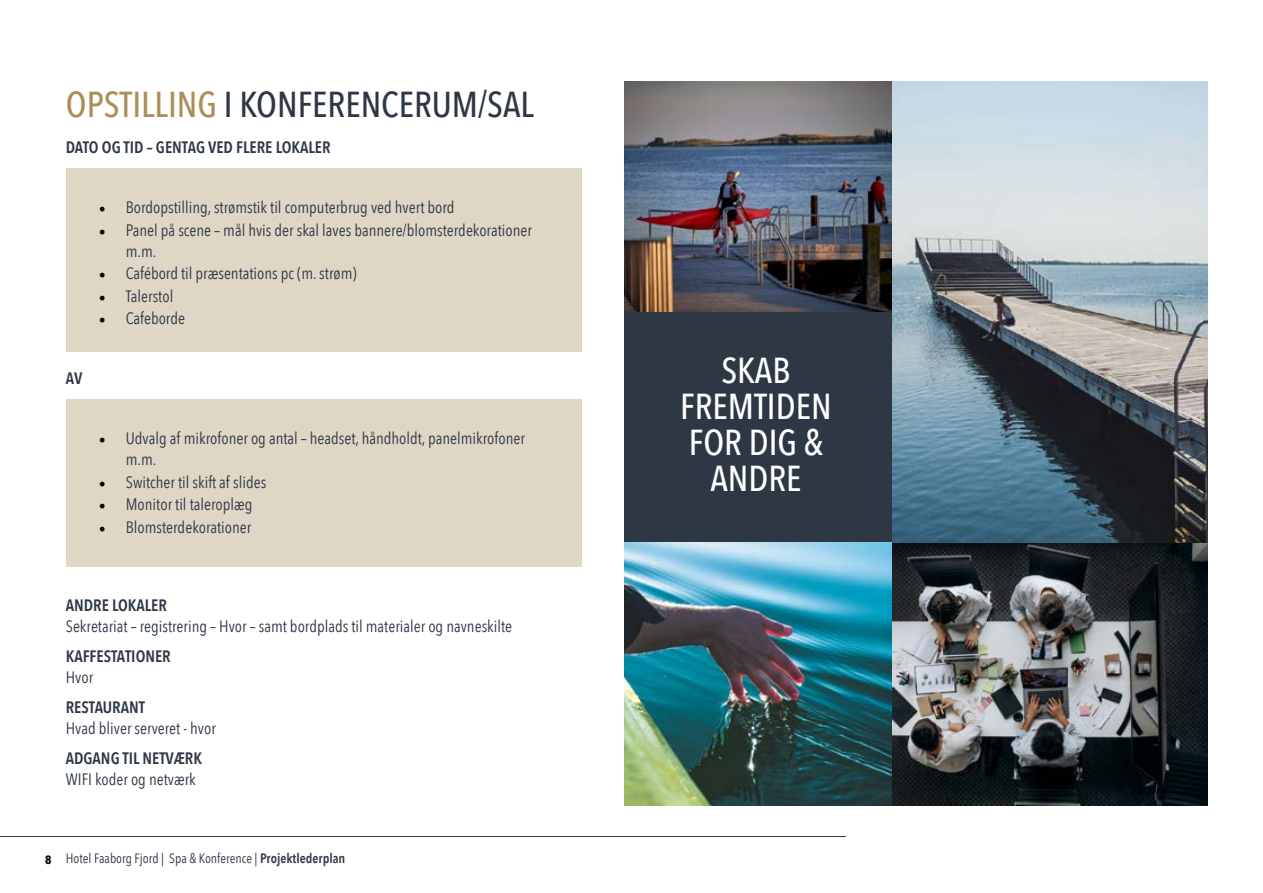
<style>
.page{position:relative;width:1263px;height:893px;background:#fff}
.page>*{position:absolute;margin:0;border:0;box-sizing:border-box;transform-origin:0 0}
.t1{font:500 36px "Avenir Next Condensed";color:#2e3845}
.t2{font:500 36px/36px "Avenir Next Condensed";color:#fff;text-align:center}
.t3{font:16.5px/21px "Avenir Next Condensed";color:#2e3845}
.t4{font:600 16.5px "Avenir Next Condensed";color:#2e3845}
.t5{font:13.5px "Avenir Next Condensed";color:#2e3845}
.s1{color:#ab8e59}
.s2{font-family:"Minion Pro";font-size:18px;color:#000}
.s3{font-weight:700;font-size:12px;color:#000}
.s4{font-weight:600}
</style>
<div class="page">
<hr style="left:0;top:836px;width:846px;height:1px;background:#2e3845">
<div style="left:66px;top:169px;width:516px;height:183px;background:#dfd6c6"></div>
<div style="left:66px;top:400px;width:516px;height:167px;background:#dfd6c6"></div>
<div style="left:624px;top:312px;width:269px;height:230px;background:#2e3845"></div>
<img style="left:624px;top:81px;width:269px;height:231px">
<img style="left:624px;top:542px;width:269px;height:263px">
<img style="left:893px;top:542px;width:315px;height:263px">
<img style="left:893px;top:81px;width:315px;height:461px">
<h1 class="t1" style="left:66px;top:83px;width:470px"><span class="s1">OPSTILLING</span> I KONFERENCERUM/SAL</h1>
<p class="t4" style="left:66px;top:133px;width:266px">DATO OG TID – GENTAG VED FLERE LOKALER</p>
<p class="t3" style="left:99px;top:196px;width:357px"><span class="s2">•</span> Bordopstilling, strømstik til computerbrug ved hvert bord</p>
<p class="t3" style="left:126px;top:218px;width:408px;text-indent:-27px"><span class="s2">•</span> Panel på scene – mål hvis der skal laves bannere/blomsterdekorationer m.m.</p>
<p class="t3" style="left:99px;top:262px;width:259px"><span class="s2">•</span> Cafébord til præsentations pc (m. strøm)</p>
<p class="t3" style="left:99px;top:284px;width:76px"><span class="s2">•</span> Talerstol</p>
<p class="t3" style="left:99px;top:307px;width:88px"><span class="s2">•</span> Cafeborde</p>
<p class="t4" style="left:66px;top:364px;width:18px">AV</p>
<p class="t3" style="left:126px;top:427px;width:401px;text-indent:-27px"><span class="s2">•</span> Udvalg af mikrofoner og antal – headset, håndholdt, panelmikrofoner m.m.</p>
<p class="t3" style="left:99px;top:470px;width:169px"><span class="s2">•</span> Switcher til skift af slides</p>
<p class="t3" style="left:99px;top:493px;width:155px"><span class="s2">•</span> Monitor til taleroplæg</p>
<p class="t3" style="left:99px;top:515px;width:154px"><span class="s2">•</span> Blomsterdekorationer</p>
<p class="t4" style="left:66px;top:590px;width:103px">ANDRE LOKALER</p>
<p class="t3" style="left:66px;top:614px;width:448px">Sekretariat – registrering – Hvor – samt bordplads til materialer og navneskilte</p>
<p class="t4" style="left:66px;top:641px;width:106px">KAFFESTATIONER</p>
<p class="t3" style="left:66px;top:665px;width:29px">Hvor</p>
<p class="t4" style="left:66px;top:692px;width:81px">RESTAURANT</p>
<p class="t3" style="left:66px;top:716px;width:152px">Hvad bliver serveret - hvor</p>
<p class="t4" style="left:66px;top:743px;width:138px">ADGANG TIL NETVÆRK</p>
<p class="t3" style="left:66px;top:767px;width:132px">WIFI koder og netværk</p>
<p class="t5" style="left:45px;top:847px;width:302px"><span class="s3">8</span> Hotel Faaborg Fjord | Spa &amp; Konference | <span class="s4">Projektlederplan</span></p>
<h1 class="t2" style="left:680px;top:353px;width:153px">SKAB<br>FREMTIDEN<br>FOR DIG &amp;<br>ANDRE</h1>
</div>
